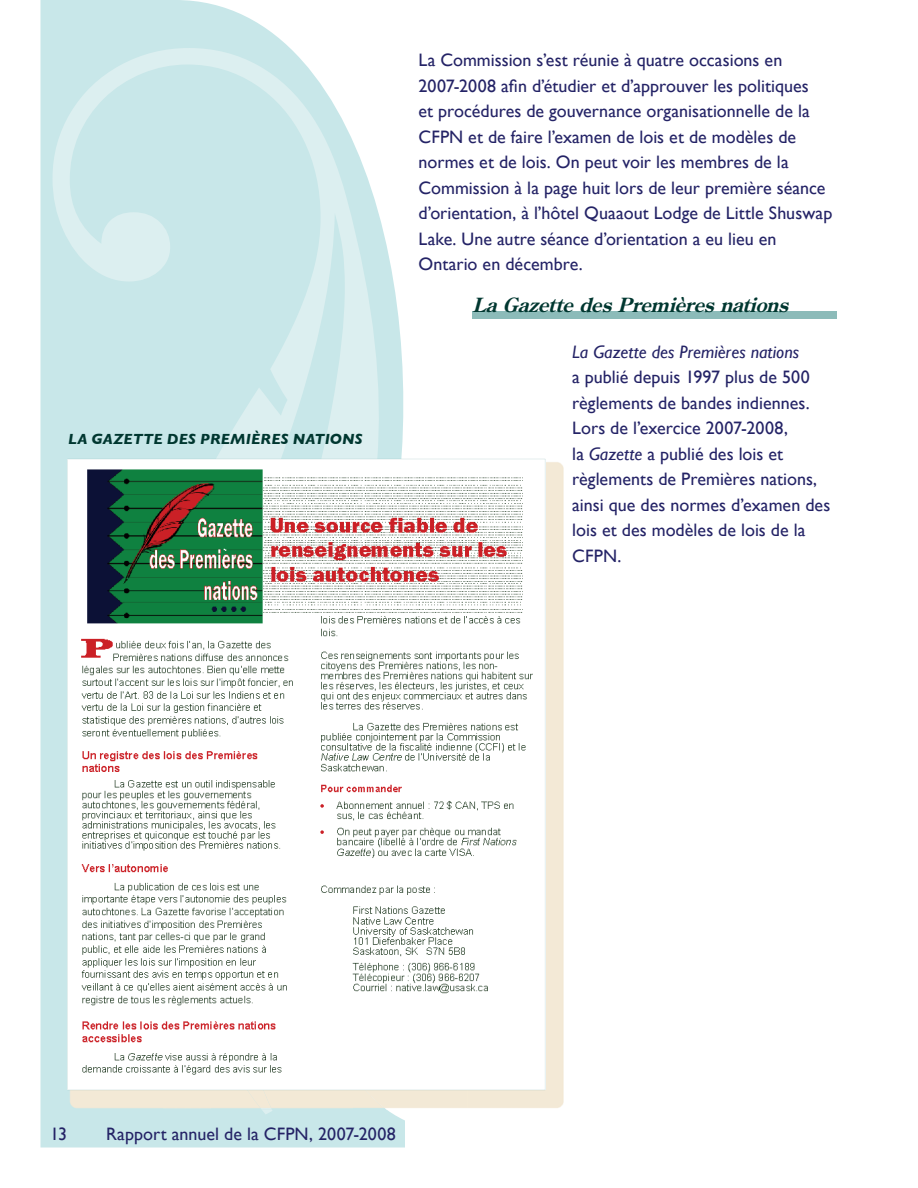
<style>
.page{position:relative;width:918px;height:1188px;background:#fff}
.page>*{position:absolute;margin:0;border:0;box-sizing:border-box;transform-origin:0 0}
.t1{font:italic 700 19.5px "Century Old Style Std";letter-spacing:.035em;color:#003730}
.t2{font:18px/25.5px "Gill Sans";color:#242366}
.t3{font:italic 18px "Gill Sans";color:#242366}
.t4{font:italic 700 15px "Gill Sans";letter-spacing:.01em;color:#003730}
.s1{font-style:italic}
</style>
<div class="page">
<svg style="left:40px;top:0;width:406px;height:1148px;fill:#c8e7e9"></svg>
<svg style="left:53px;top:48px;width:330px;height:1067px;background:#cee9eb"></svg>
<div style="left:472px;top:312px;width:365px;height:7px;background:#8cbbb9"></div>
<img style="left:387px;top:460px;width:177px;height:649px">
<img style="left:69px;top:1090px;width:95px;height:19px">
<img style="left:164px;top:1090px;width:47px;height:19px">
<img style="left:211px;top:1090px;width:143px;height:19px">
<img style="left:354px;top:1090px;width:33px;height:19px">
<img style="left:227px;top:1090px;width:46px;height:19px">
<svg style="left:68px;top:459px;width:477px;height:631px"></svg>
<p class="t4" style="left:68px;top:431px;width:296px">LA GAZETTE DES PREMIÈRES NATIONS</p>
<p class="t2" style="left:418px;top:48px;width:415px">La Commission s’est réunie à quatre occasions en 2007-2008 afin d’étudier et d’approuver les politiques<br>et procédures de gouvernance organisationnelle de la CFPN et de faire l’examen de lois et de modèles de normes et de lois. On peut voir les membres de la Commission à la page huit lors de leur première séance d’orientation, à l’hôtel Quaaout Lodge de Little Shuswap Lake. Une autre séance d’orientation a eu lieu en Ontario en décembre.</p>
<p class="t1" style="left:472px;top:296px;width:322px">La Gazette desPremièresnations</p>
<p class="t3" style="left:572px;top:342px;width:228px">La Gazette des Premières nations</p>
<p class="t2" style="left:572px;top:365px;width:260px">a publié depuis 1997 plus de 500 règlements de bandes indiennes.<br>Lors de l’exercice 2007-2008,<br>la <span class="s1">Gazette</span> a publié des lois et règlements de Premières nations, ainsi que des normes d’examen des lois et des modèles de lois de la<br>CFPN.</p>
<p class="t2" style="left:50px;top:1121px;width:18px">13</p>
<p class="t2" style="left:106px;top:1121px;width:291px">Rapport annuel de la CFPN, 2007-2008</p>
</div>
